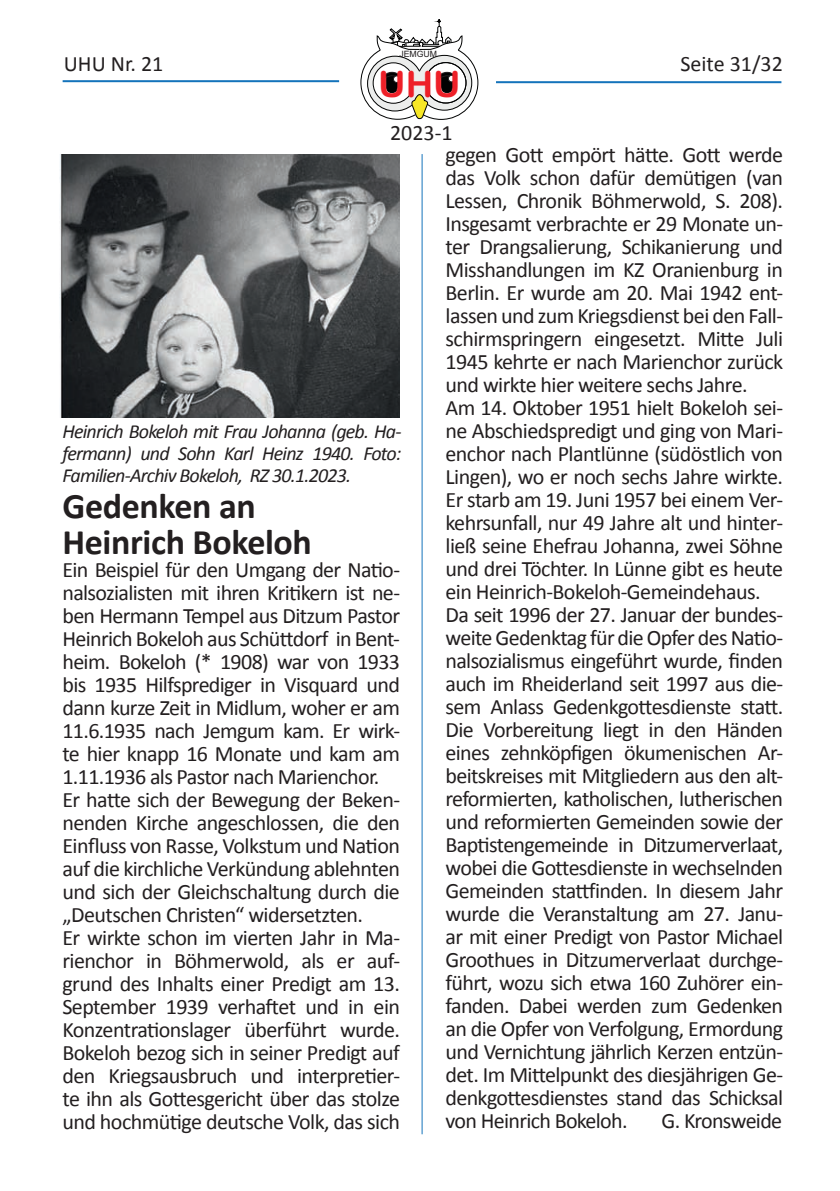
<style>
.page{position:relative;width:840px;height:1191px;background:#fff}
.page>*{position:absolute;margin:0;border:0;box-sizing:border-box;transform-origin:0 0}
.t1{font:36.2px "Arial Rounded MT Bold";color:#ee2028}
.t2{font:700 36px/36px "Calibri";letter-spacing:-.01em;color:#231f20}
.t3{font:22px/23px "Calibri";letter-spacing:-.03em;color:#231f20}
.t4{font:22px "Calibri";color:#231f20}
.t5{font:italic 20px/22px "Calibri";letter-spacing:-.04em;color:#231f20;text-align:justify}
.t6{font:8.6px "Arial";color:#231f20}
</style>
<div class="page">
<hr style="left:421px;top:154px;width:1px;height:980px;background:#1473bb">
<svg style="left:360px;top:19px;width:118px;height:101px"></svg>
<div style="left:393px;top:76px;width:7px;height:6px;background:#fff;border-radius:50%"></div>
<div style="left:393px;top:76px;width:7px;height:6px;border:1px solid #231f20;border-radius:50%"></div>
<div style="left:448px;top:75px;width:6px;height:7px;background:#fff;border-radius:50%"></div>
<div style="left:448px;top:75px;width:7px;height:7px;border:1px solid #231f20;border-radius:50%"></div>
<hr style="left:63px;top:80px;width:276px;height:2px;background:#1473bb">
<hr style="left:495px;top:81px;width:286px;height:2px;background:#1473bb">
<img style="left:60px;top:155px;width:339px;height:263px">
<p class="t6" style="left:399px;top:48px;width:39px">JEMGUM</p>
<p class="t3" style="left:64px;top:52px;width:101px">UHU Nr. 21</p>
<p class="t4" style="left:680px;top:49px;width:104px">Seite 31/32</p>
<h1 class="t1" style="left:378px;top:60px;width:84px">UHU</h1>
<p class="t3" style="left:390px;top:120px;width:64px">2023-1</p>
<p class="t5" style="left:62px;top:419px;width:340px">Heinrich Bokeloh mit Frau Johanna (geb. Ha&shy;fermann) und Sohn Karl Heinz 1940. Foto:<br>Familien-Archiv Bokeloh, RZ 30.1.2023.</p>
<h2 class="t2" style="left:62px;top:487px;width:251px">Gedenken an<br>Heinrich Bokeloh</h2>
<p class="t3" style="left:62px;top:558px;width:339px">Ein Beispiel für den Umgang der Natio&shy;nalsozialisten mit ihren Kritikern ist ne&shy;ben Hermann Tempel aus Ditzum Pastor Heinrich Bokeloh aus Schüttdorf in Bent&shy;heim. Bokeloh (* 1908) war von 1933 bis 1935 Hilfsprediger in Visquard und dann kurze Zeit in Midlum, woher er am 11.6.1935 nach Jemgum kam. Er wirk&shy;te hier knapp 16 Monate und kam am 1.11.1936 als Pastor nach Marienchor.<br>Er hatte sich der Bewegung der Beken&shy;nenden Kirche angeschlossen, die den Einfluss von Rasse, Volkstum und Nation auf die kirchliche Verkündung ablehnten und sich der Gleichschaltung durch die „Deutschen Christen“ widersetzten.<br>Er wirkte schon im vierten Jahr in Ma&shy;rienchor in Böhmerwold, als er auf&shy;grund des Inhalts einer Predigt am 13.<br>September 1939 verhaftet und in ein Konzentrationslager überführt wurde.<br>Bokeloh bezog sich in seiner Predigt auf den Kriegsausbruch und interpretier&shy;te ihn als Gottesgericht über das stolze und hochmütige deutsche Volk, das sich</p>
<p class="t3" style="left:445px;top:143px;width:339px">gegen Gott empört hätte. Gott werde das Volk schon dafür demütigen (van Lessen, Chronik Böhmerwold, S. 208).<br>Insgesamt verbrachte er 29 Monate un&shy;ter Drangsalierung, Schikanierung und Misshandlungen im KZ Oranienburg in Berlin. Er wurde am 20. Mai 1942 ent&shy;lassen und zum Kriegsdienst bei den Fall&shy;schirmspringern eingesetzt. Mitte Juli 1945 kehrte er nach Marienchor zurück und wirkte hier weitere sechs Jahre.<br>Am 14. Oktober 1951 hielt Bokeloh sei&shy;ne Abschiedspredigt und ging von Mari&shy;enchor nach Plantlünne (südöstlich von Lingen), wo er noch sechs Jahre wirkte.<br>Er starb am 19. Juni 1957 bei einem Ver&shy;kehrsunfall, nur 49 Jahre alt und hinter&shy;ließ seine Ehefrau Johanna, zwei Söhne und drei Töchter. In Lünne gibt es heute ein Heinrich-Bokeloh-Gemeindehaus.<br>Da seit 1996 der 27. Januar der bundes&shy;weite Gedenktag für die Opfer des Natio&shy;nalsozialismus eingeführt wurde, finden auch im Rheiderland seit 1997 aus die&shy;sem Anlass Gedenkgottesdienste statt.<br>Die Vorbereitung liegt in den Händen eines zehnköpfigen ökumenischen Ar&shy;beitskreises mit Mitgliedern aus den alt&shy;reformierten, katholischen, lutherischen und reformierten Gemeinden sowie der Baptistengemeinde in Ditzumerverlaat, wobei die Gottesdienste in wechselnden Gemeinden stattfinden. In diesem Jahr wurde die Veranstaltung am 27. Janu&shy;ar mit einer Predigt von Pastor Michael Groothues in Ditzumerverlaat durchge&shy;führt, wozu sich etwa 160 Zuhörer ein&shy;fanden. Dabei werden zum Gedenken an die Opfer von Verfolgung, Ermordung und Vernichtung jährlich Kerzen entzün&shy;det. Im Mittelpunkt des diesjährigen Ge&shy;denkgottesdienstes stand das Schicksal von Heinrich Bokeloh.</p>
<p class="t3" style="left:661px;top:1108px;width:122px">G. Kronsweide</p>
</div>
